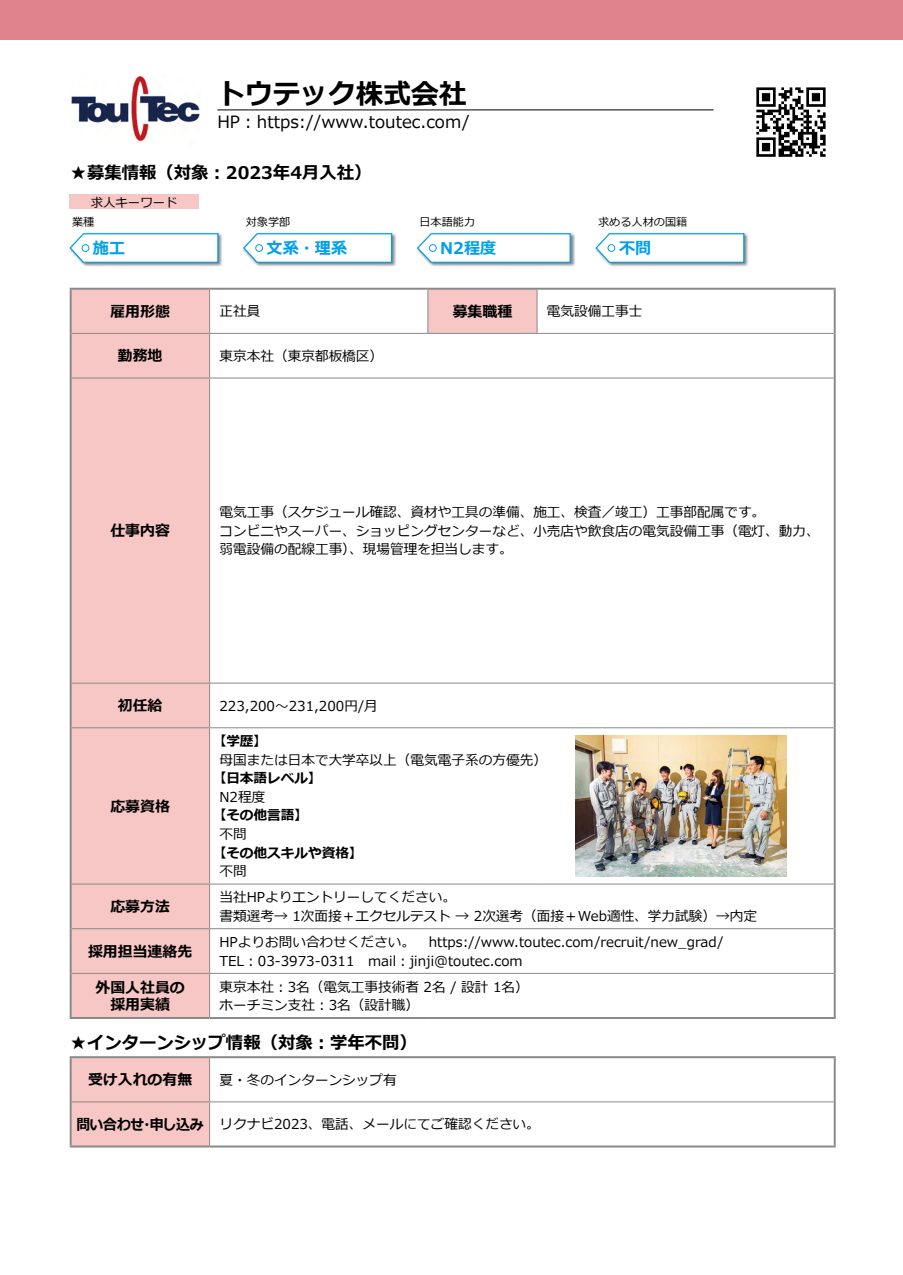
<style>
.page{position:relative;width:903px;height:1275px;background:#fff}
.page>*{position:absolute;margin:0;border:0;box-sizing:border-box;transform-origin:0 0}
.t1{font:700 27.65px "Meiryo";color:#000}
.t2{font:700 17.32px "Meiryo";color:#000}
.t3{font:16.97px "Meiryo";color:#000}
.t4{font:700 16.1px "Meiryo";color:#00a0e9}
.t5{font:700 14.88px/17.3px "Meiryo";color:#000;text-align:center}
.t6{font:13.65px/18.6px "Meiryo";color:#000}
.t7{font:700 13.65px "Meiryo";color:#000}
.t8{font:12.42px "Meiryo";color:#000}
.t9{font:11.2px "Meiryo";color:#000}
.s1{font-weight:700;font-size:14.88px}
</style>
<div class="page">
<img style="left:71px;top:76px;width:129px;height:66px">
<hr style="left:217px;top:110px;width:496px;height:1px;background:#000">
<img style="left:756px;top:87px;width:70px;height:70px">
<div style="left:70px;top:194px;width:129px;height:15px;background:#f7c7c6"></div>
<div style="left:0;top:0;width:903px;height:40px;background:#df828c"></div>
<svg style="left:72px;top:290px;width:465px;height:727px"></svg>
<hr style="left:70px;top:288px;width:140px;height:2px;background:#898989">
<hr style="left:70px;top:290px;width:2px;height:43px;background:#898989">
<hr style="left:210px;top:288px;width:218px;height:2px;background:#898989">
<hr style="left:428px;top:288px;width:109px;height:2px;background:#898989">
<hr style="left:537px;top:288px;width:299px;height:2px;background:#898989">
<hr style="left:834px;top:290px;width:2px;height:43px;background:#898989">
<hr style="left:70px;top:333px;width:2px;height:45px;background:#898989">
<hr style="left:834px;top:333px;width:2px;height:45px;background:#898989">
<hr style="left:70px;top:378px;width:2px;height:305px;background:#898989">
<hr style="left:834px;top:378px;width:2px;height:305px;background:#898989">
<hr style="left:70px;top:683px;width:2px;height:45px;background:#898989">
<hr style="left:834px;top:683px;width:2px;height:45px;background:#898989">
<hr style="left:70px;top:728px;width:2px;height:156px;background:#898989">
<hr style="left:834px;top:728px;width:2px;height:156px;background:#898989">
<hr style="left:70px;top:884px;width:2px;height:45px;background:#898989">
<hr style="left:834px;top:884px;width:2px;height:45px;background:#898989">
<hr style="left:70px;top:929px;width:2px;height:44px;background:#898989">
<hr style="left:834px;top:929px;width:2px;height:44px;background:#898989">
<hr style="left:70px;top:973px;width:2px;height:44px;background:#898989">
<hr style="left:834px;top:973px;width:2px;height:44px;background:#898989">
<hr style="left:70px;top:1017px;width:140px;height:2px;background:#898989">
<hr style="left:210px;top:1017px;width:218px;height:2px;background:#898989">
<hr style="left:428px;top:1017px;width:109px;height:2px;background:#898989">
<hr style="left:537px;top:1017px;width:299px;height:2px;background:#898989">
<hr style="left:209px;top:290px;width:1px;height:43px;background:#898989">
<hr style="left:427px;top:290px;width:1px;height:43px;background:#898989">
<hr style="left:536px;top:290px;width:1px;height:43px;background:#898989">
<hr style="left:72px;top:333px;width:138px;height:1px;background:#898989">
<hr style="left:210px;top:333px;width:218px;height:1px;background:#898989">
<hr style="left:209px;top:334px;width:1px;height:44px;background:#898989">
<hr style="left:428px;top:333px;width:109px;height:1px;background:#898989">
<hr style="left:537px;top:333px;width:297px;height:1px;background:#898989">
<hr style="left:72px;top:378px;width:138px;height:1px;background:#898989">
<hr style="left:210px;top:378px;width:218px;height:1px;background:#898989">
<hr style="left:209px;top:378px;width:1px;height:305px;background:#898989">
<hr style="left:428px;top:378px;width:109px;height:1px;background:#898989">
<hr style="left:537px;top:378px;width:297px;height:1px;background:#898989">
<hr style="left:72px;top:683px;width:138px;height:1px;background:#898989">
<hr style="left:210px;top:683px;width:218px;height:1px;background:#898989">
<hr style="left:209px;top:684px;width:1px;height:43px;background:#898989">
<hr style="left:428px;top:683px;width:109px;height:1px;background:#898989">
<hr style="left:537px;top:683px;width:297px;height:1px;background:#898989">
<hr style="left:72px;top:727px;width:138px;height:1px;background:#898989">
<hr style="left:210px;top:727px;width:218px;height:1px;background:#898989">
<hr style="left:209px;top:728px;width:1px;height:155px;background:#898989">
<hr style="left:428px;top:727px;width:109px;height:1px;background:#898989">
<hr style="left:537px;top:727px;width:297px;height:1px;background:#898989">
<hr style="left:72px;top:883px;width:138px;height:1px;background:#898989">
<hr style="left:210px;top:883px;width:218px;height:1px;background:#898989">
<hr style="left:209px;top:884px;width:1px;height:44px;background:#898989">
<hr style="left:428px;top:883px;width:109px;height:1px;background:#898989">
<hr style="left:537px;top:883px;width:297px;height:1px;background:#898989">
<hr style="left:72px;top:928px;width:138px;height:1px;background:#898989">
<hr style="left:210px;top:928px;width:218px;height:1px;background:#898989">
<hr style="left:209px;top:929px;width:1px;height:44px;background:#898989">
<hr style="left:428px;top:928px;width:109px;height:1px;background:#898989">
<hr style="left:537px;top:928px;width:297px;height:1px;background:#898989">
<hr style="left:72px;top:973px;width:138px;height:1px;background:#898989">
<hr style="left:210px;top:973px;width:218px;height:1px;background:#898989">
<hr style="left:209px;top:974px;width:1px;height:43px;background:#898989">
<hr style="left:428px;top:973px;width:109px;height:1px;background:#898989">
<hr style="left:537px;top:973px;width:297px;height:1px;background:#898989">
<div style="left:72px;top:1058px;width:137px;height:87px;background:#f7c7c6"></div>
<hr style="left:70px;top:1056px;width:140px;height:2px;background:#898989">
<hr style="left:70px;top:1058px;width:2px;height:44px;background:#898989">
<hr style="left:210px;top:1056px;width:626px;height:2px;background:#898989">
<hr style="left:834px;top:1058px;width:2px;height:44px;background:#898989">
<hr style="left:70px;top:1102px;width:2px;height:43px;background:#898989">
<hr style="left:834px;top:1102px;width:2px;height:43px;background:#898989">
<hr style="left:70px;top:1145px;width:140px;height:2px;background:#898989">
<hr style="left:210px;top:1145px;width:626px;height:2px;background:#898989">
<hr style="left:209px;top:1058px;width:1px;height:43px;background:#898989">
<hr style="left:72px;top:1101px;width:138px;height:1px;background:#898989">
<hr style="left:210px;top:1101px;width:624px;height:1px;background:#898989">
<hr style="left:209px;top:1102px;width:1px;height:43px;background:#898989">
<img style="left:576px;top:736px;width:210px;height:140px">
<div style="left:69px;top:232px;width:154px;height:35px;background:#000;opacity:.5"></div>
<svg style="left:69px;top:232px;width:150px;height:32px"></svg>
<div style="left:242px;top:232px;width:154px;height:35px;background:#000;opacity:.5"></div>
<svg style="left:242px;top:232px;width:151px;height:32px"></svg>
<div style="left:416px;top:232px;width:159px;height:35px;background:#000;opacity:.5"></div>
<svg style="left:416px;top:232px;width:155px;height:32px"></svg>
<div style="left:595px;top:232px;width:154px;height:35px;background:#000;opacity:.5"></div>
<svg style="left:595px;top:232px;width:150px;height:32px"></svg>
<div style="left:82px;top:244px;width:7px;height:8px;border:1px solid #00a0e9;border-radius:50%"></div>
<div style="left:255px;top:244px;width:8px;height:8px;border:1px solid #00a0e9;border-radius:50%"></div>
<div style="left:429px;top:244px;width:8px;height:8px;border:1px solid #00a0e9;border-radius:50%"></div>
<div style="left:607px;top:244px;width:8px;height:8px;border:1px solid #00a0e9;border-radius:50%"></div>
<h1 class="t1" style="left:217px;top:74px;width:251px">トウテック株式会社</h1>
<p class="t3" style="left:217px;top:112px;width:254px">HP：https://www.toutec.com/</p>
<p class="t2" style="left:70px;top:161px;width:303px">★募集情報（対象：2023年4月入社）</p>
<p class="t8" style="left:91px;top:195px;width:88px">求人キーワード</p>
<p class="t9" style="left:72px;top:216px;width:24px">業種</p>
<p class="t9" style="left:246px;top:216px;width:46px">対象学部</p>
<p class="t9" style="left:419px;top:216px;width:57px">日本語能力</p>
<p class="t9" style="left:598px;top:216px;width:91px">求める人材の国籍</p>
<p class="t4" style="left:93px;top:237px;width:34px">施工</p>
<p class="t4" style="left:267px;top:237px;width:82px">文系・理系</p>
<p class="t4" style="left:440px;top:237px;width:58px">N2程度</p>
<p class="t4" style="left:619px;top:237px;width:34px">不問</p>
<p class="t5" style="left:110px;top:303px;width:61px">雇用形態</p>
<p class="t6" style="left:219px;top:302px;width:42px">正社員</p>
<p class="t5" style="left:453px;top:303px;width:61px">募集職種</p>
<p class="t6" style="left:547px;top:302px;width:97px">電気設備工事士</p>
<p class="t5" style="left:118px;top:348px;width:46px">勤務地</p>
<p class="t6" style="left:219px;top:347px;width:165px">東京本社（東京都板橋区）</p>
<p class="t5" style="left:110px;top:523px;width:61px">仕事内容</p>
<p class="t6" style="left:219px;top:503px;width:602px">電気工事（スケジュール確認、資材や工具の準備、施工、検査／竣工）工事部配属です。<br>コンビニやスーパー、ショッピングセンターなど、小売店や飲食店の電気設備工事（電灯、動力、弱電設備の配線工事）、現場管理を担当します。</p>
<p class="t5" style="left:118px;top:698px;width:46px">初任給</p>
<p class="t6" style="left:219px;top:697px;width:160px">223,200〜231,200円/月</p>
<p class="t5" style="left:110px;top:798px;width:61px">応募資格</p>
<p class="t7" style="left:213px;top:731px;width:56px">【学歴】</p>
<p class="t6" style="left:219px;top:751px;width:329px">母国または日本で大学卒以上（電気電子系の方優先）</p>
<p class="t7" style="left:213px;top:769px;width:111px">【日本語レベル】</p>
<p class="t6" style="left:219px;top:788px;width:47px">N2程度</p>
<p class="t7" style="left:213px;top:806px;width:97px">【その他言語】</p>
<p class="t6" style="left:219px;top:825px;width:29px">不問</p>
<p class="t7" style="left:213px;top:843px;width:152px">【その他スキルや資格】</p>
<p class="t6" style="left:219px;top:862px;width:29px">不問</p>
<p class="t5" style="left:110px;top:899px;width:61px">応募方法</p>
<p class="t6" style="left:219px;top:888px;width:539px">当社HPよりエントリーしてください。<br>書類選考→ 1次面接＋エクセルテスト → 2次選考（面接＋Web適性、学力試験）→内定</p>
<p class="t5" style="left:88px;top:943px;width:106px">採用担当連絡先</p>
<p class="t6" style="left:219px;top:933px;width:505px">HPよりお問い合わせください。　https://www.toutec.com/recruit/new_grad/<br>TEL：03-3973-0311　mail：jinji@toutec.com</p>
<p class="t5" style="left:95px;top:979px;width:91px">外国人社員の採用実績</p>
<p class="t6" style="left:219px;top:977px;width:311px">東京本社：3名（電気工事技術者 2名 / 設計 1名）ホーチミン支社：3名（設計職）</p>
<p class="t2" style="left:70px;top:1031px;width:349px">★インターンシップ情報（対象：学年不問）</p>
<p class="t5" style="left:88px;top:1072px;width:106px">受け入れの有無</p>
<p class="t6" style="left:219px;top:1071px;width:179px">夏・冬のインターンシップ有</p>
<p class="t6" style="left:76px;top:1115px;width:465px"><span class="s1">問い合わせ・申し込み</span> リクナビ2023、電話、メールにてご確認ください。</p>
</div>
